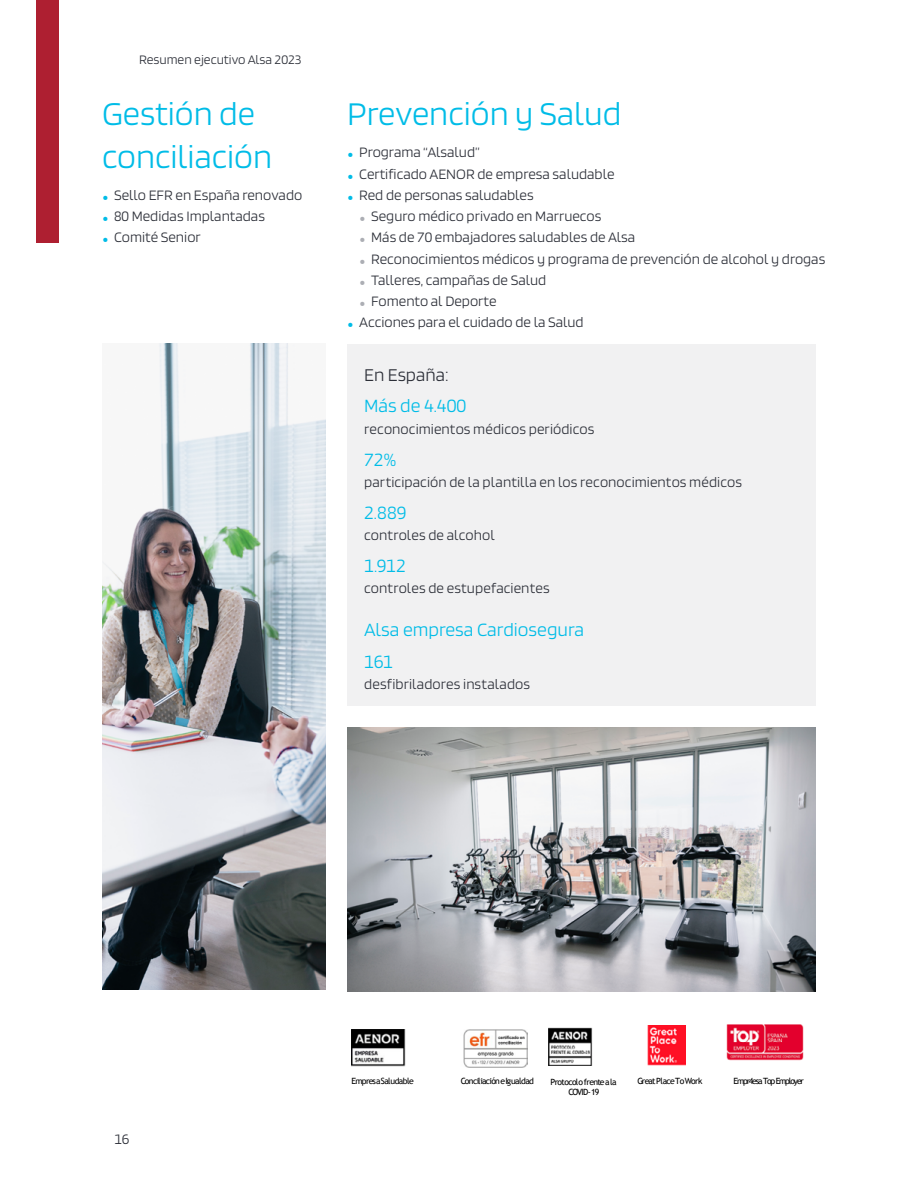
<style>
.page{position:relative;width:918px;height:1188px;background:#fff}
.page>*{position:absolute;margin:0;border:0;box-sizing:border-box;transform-origin:0 0}
.t1{font:300 34.5px/42.5px "Alsa";color:#00bce7}
.t2{font:300 19.5px/32px "Alsa";color:#00bce7}
.t3{font:300 18.75px "Alsa";color:#2c2f38}
.t4{font:300 15px/21.3px "Alsa";color:#2c2f38}
.t5{font:300 13.5px "Alsa";color:#2c2f38}
.t6{font:8.55px/10.1px "Trebuchet MS";letter-spacing:-.08em;color:#000;text-align:center}
.t7{font:8.55px "Trebuchet MS";letter-spacing:-.13em;color:#000}
.t8{font:8.55px "Trebuchet MS";letter-spacing:-.06em;color:#000}
.s1{font-family:"Avenir";font-weight:900;font-size:22.5px;color:#00bce7}
.s2{font-family:"Avenir";font-weight:900;font-size:22.5px;color:#acaeb4}
</style>
<div class="page">
<div style="left:36px;top:0;width:22px;height:243px;background:#ae1f31"></div>
<div style="left:347px;top:344px;width:469px;height:362px;background:#f1f1f2"></div>
<img style="left:347px;top:727px;width:469px;height:264px">
<img style="left:352px;top:1030px;width:176px;height:38px">
<img style="left:548px;top:1025px;width:137px;height:40px">
<img style="left:726px;top:1024px;width:78px;height:37px">
<img style="left:102px;top:344px;width:224px;height:646px">
<p class="t5" style="left:139px;top:53px;width:164px">Resumen ejecutivo Alsa 2023</p>
<h1 class="t1" style="left:102px;top:94px;width:172px">Gestión de conciliación</h1>
<p class="t4" style="left:102px;top:185px;width:202px"><span class="s1">.</span> Sello EFR en España renovado <span class="s1">.</span> 80 Medidas Implantadas<br><span class="s1">.</span> Comité Senior</p>
<h1 class="t1" style="left:347px;top:94px;width:276px">Prevención y Salud</h1>
<p class="t4" style="left:347px;top:142px;width:269px"><span class="s1">.</span> Programa “Alsalud”<br><span class="s1">.</span> Certificado AENOR de empresa saludable <span class="s1">.</span> Red de personas saludables</p>
<p class="t4" style="left:359px;top:206px;width:244px"><span class="s2">.</span> Seguro médico privado en Marruecos</p>
<p class="t4" style="left:359px;top:227px;width:278px"><span class="s2">.</span> Más de 70 embajadores saludables de Alsa</p>
<p class="t4" style="left:359px;top:248px;width:468px"><span class="s2">.</span> Reconocimientos médicos y programa de prevención de alcohol y drogas</p>
<p class="t4" style="left:359px;top:270px;width:189px"><span class="s2">.</span> Talleres, campañas de Salud</p>
<p class="t4" style="left:359px;top:291px;width:139px"><span class="s2">.</span> Fomento al Deporte</p>
<p class="t4" style="left:347px;top:312px;width:238px"><span class="s1">.</span> Acciones para el cuidado de la Salud</p>
<p class="t3" style="left:364px;top:365px;width:86px">En España:</p>
<h2 class="t2" style="left:364px;top:391px;width:104px">Más de 4.400</h2>
<p class="t4" style="left:364px;top:418px;width:232px">reconocimientos médicos periódicos</p>
<h2 class="t2" style="left:364px;top:444px;width:33px">72%</h2>
<p class="t4" style="left:364px;top:472px;width:379px">participación de la plantilla en los reconocimientos médicos</p>
<h2 class="t2" style="left:364px;top:497px;width:44px">2.889</h2>
<p class="t4" style="left:364px;top:525px;width:132px">controles de alcohol</p>
<h2 class="t2" style="left:364px;top:550px;width:43px">1.912</h2>
<p class="t4" style="left:364px;top:578px;width:187px">controles de estupefacientes</p>
<h2 class="t2" style="left:364px;top:614px;width:222px">Alsa empresa Cardiosegura<br>161</h2>
<p class="t4" style="left:364px;top:674px;width:168px">desfibriladores instalados</p>
<p class="t4" style="left:114px;top:1129px;width:16px">16</p>
<p class="t8" style="left:351px;top:1076px;width:64px">EmpresaSaludable</p>
<p class="t6" style="left:461px;top:1076px;width:75px">ConciliacióneIgualdad</p>
<p class="t6" style="left:550px;top:1077px;width:68px">Protocolo frenteala<br>COVID-19</p>
<p class="t6" style="left:637px;top:1076px;width:67px">GreatPlaceToWork</p>
<p class="t7" style="left:734px;top:1076px;width:72px">Empr4esa Top Employer</p>
</div>
